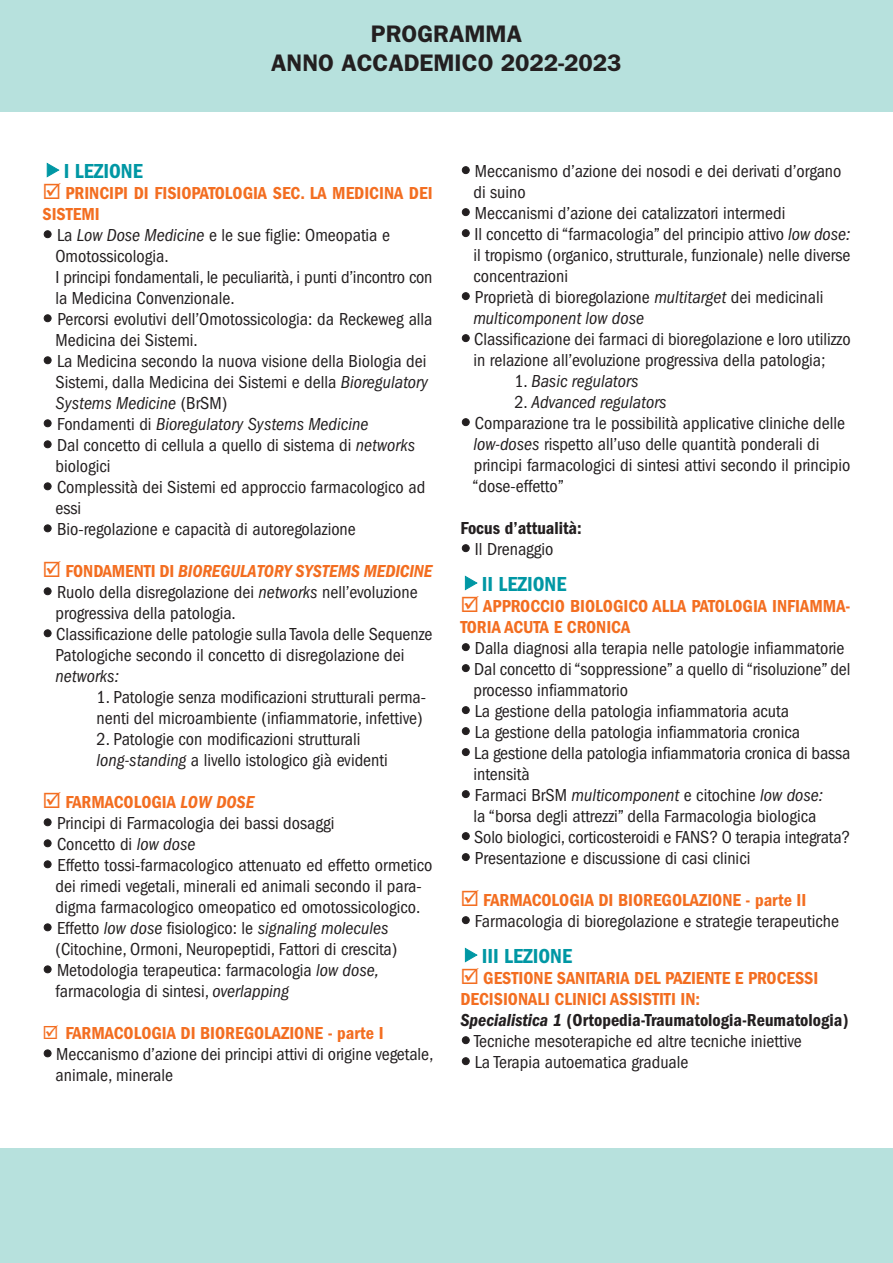
<style>
.page{position:relative;width:893px;height:1263px;background:#fff}
.page>*{position:absolute;margin:0;border:0;box-sizing:border-box;transform-origin:0 0}
.t1{font:600 24px/28.2px "Franklin Gothic";color:#231f20;text-align:center}
.t2{font:600 condensed 21px "Franklin Gothic";color:#0097a4}
.t3{font:condensed 18px/21px "Franklin Gothic";color:#231f20}
.t4{font:600 condensed 18px/21px "Franklin Gothic";color:#f36e21}
.t5{font:italic condensed 18px "Franklin Gothic";color:#231f20}
.t6{font:600 condensed 18px "Franklin Gothic";color:#231f20}
.s1{font-style:italic}
.s2{font-style:normal}
.s3{color:#f36e21}
.s4{font-weight:600;color:#f36e21}
.s5{font-weight:600;font-style:italic;color:#f36e21}
</style>
<div class="page">
<div style="left:0;top:0;width:893px;height:111px;background:#b7e1dd"></div>
<div style="left:0;top:1148px;width:893px;height:115px;background:#b7e1dd"></div>
<h1 class="t1" style="left:271px;top:20px;width:352px">PROGRAMMA<br>ANNO ACCADEMICO 2022-2023</h1>
<p class="t2" style="left:64px;top:164px;width:81px">I LEZIONE</p>
<p class="t4" style="left:43px;top:184px;width:392px">☑ PRINCIPI DI FISIOPATOLOGIA SEC. LA MEDICINA DEI</p>
<p class="t4" style="left:43px;top:205px;width:59px">SISTEMI</p>
<p class="t3" style="left:57px;top:226px;width:335px">La <span class="s1">Low Dose Medicine</span> e le sue figlie: Omeopatia e</p>
<p class="t3" style="left:56px;top:247px;width:115px">Omotossicologia.</p>
<p class="t3" style="left:55px;top:268px;width:379px">I principi fondamentali, le peculiarità, i punti d’incontro con</p>
<p class="t3" style="left:56px;top:289px;width:181px">la Medicina Convenzionale.</p>
<p class="t3" style="left:57px;top:310px;width:377px">Percorsi evolutivi dell’Omotossicologia: da Reckeweg alla</p>
<p class="t3" style="left:56px;top:331px;width:144px">Medicina dei Sistemi.</p>
<p class="t3" style="left:57px;top:352px;width:371px">La Medicina secondo la nuova visione della Biologia dei</p>
<p class="t3" style="left:56px;top:373px;width:374px">Sistemi, dalla Medicina dei Sistemi e della <span class="s1">Bioregulatory</span></p>
<p class="t5" style="left:56px;top:397px;width:173px">Systems Medicine <span class="s2">(BrSM)</span></p>
<p class="t5" style="left:57px;top:418px;width:313px"><span class="s2">Fondamenti di</span> Bioregulatory Systems Medicine</p>
<p class="t3" style="left:57px;top:436px;width:360px">Dal concetto di cellula a quello di sistema di <span class="s1">networks</span></p>
<p class="t3" style="left:56px;top:457px;width:56px">biologici</p>
<p class="t3" style="left:57px;top:478px;width:370px">Complessità dei Sistemi ed approccio farmacologico ad</p>
<p class="t3" style="left:56px;top:499px;width:27px">essi</p>
<p class="t3" style="left:57px;top:520px;width:300px">Bio-regolazione e capacità di autoregolazione</p>
<p class="t3" style="left:56px;top:562px;width:379px;text-indent:-13px"><span class="s3">☑</span> <span class="s4">FONDAMENTI DI</span> <span class="s5">BIOREGULATORY SYSTEMS MEDICINE </span>Ruolo della disregolazione dei <span class="s1">networks</span> nell’evoluzione progressiva della patologia.<br>Classificazione delle patologie sulla Tavola delle Sequenze Patologiche secondo il concetto di disregolazione dei</p>
<p class="t5" style="left:56px;top:670px;width:65px">networks:</p>
<p class="t3" style="left:97px;top:688px;width:331px">1. Patologie senza modificazioni strutturali perma&shy;nenti del microambiente (infiammatorie, infettive)</p>
<p class="t3" style="left:97px;top:730px;width:293px">2. Patologie con modificazioni strutturali <span class="s1">long-standing</span> a livello istologico già evidenti</p>
<p class="t3" style="left:56px;top:793px;width:379px;text-indent:-13px"><span class="s3">☑</span> <span class="s4">FARMACOLOGIA</span> <span class="s5">LOW DOSE<br></span>Principi di Farmacologia dei bassi dosaggi<br>Concetto di <span class="s1">low dose<br></span>Effetto tossi-farmacologico attenuato ed effetto ormetico dei rimedi vegetali, minerali ed animali secondo il para&shy;digma farmacologico omeopatico ed omotossicologico.<br>Effetto <span class="s1">low dose</span> fisiologico: le <span class="s1">signaling molecules </span>(Citochine, Ormoni, Neuropeptidi, Fattori di crescita)<br>Metodologia terapeutica: farmacologia <span class="s1">low dose, </span>farmacologia di sintesi, <span class="s1">overlapping</span></p>
<p class="t3" style="left:56px;top:1024px;width:379px;text-indent:-13px"><span class="s3">☑</span> <span class="s4">FARMACOLOGIA DI BIOREGOLAZIONE - parte I<br></span>Meccanismo d’azione dei principi attivi di origine vegetale, animale, minerale</p>
<p class="t3" style="left:473px;top:162px;width:379px">Meccanismo d’azione dei nosodi e dei derivati d’organo di suino<br>Meccanismi d’azione dei catalizzatori intermedi<br>Il concetto di “farmacologia” del principio attivo <span class="s1">low dose: </span>il tropismo (organico, strutturale, funzionale) nelle diverse concentrazioni<br>Proprietà di bioregolazione <span class="s1">multitarget</span> dei medicinali <span class="s1">multicomponent low dose</span></p>
<p class="t3" style="left:473px;top:330px;width:379px">Classificazione dei farmaci di bioregolazione e loro utilizzo in relazione all’evoluzione progressiva della patologia;</p>
<p class="t5" style="left:514px;top:375px;width:125px"><span class="s2">1.</span> Basic regulators</p>
<p class="t3" style="left:472px;top:393px;width:379px;text-indent:42px">2. <span class="s1">Advanced regulators<br></span>Comparazione tra le possibilità applicative cliniche delle <span class="s1">low-doses</span> rispetto all’uso delle quantità ponderali di principi farmacologici di sintesi attivi secondo il principio “dose-effetto”</p>
<p class="t6" style="left:460px;top:522px;width:123px">Focus d’attualità:</p>
<p class="t3" style="left:475px;top:540px;width:80px">Il Drenaggio</p>
<p class="t2" style="left:482px;top:577px;width:86px">II LEZIONE</p>
<p class="t4" style="left:460px;top:597px;width:392px">☑ APPROCCIO BIOLOGICO ALLA PATOLOGIA INFIAMMA-<br>TORIA ACUTA E CRONICA</p>
<p class="t3" style="left:473px;top:639px;width:379px">Dalla diagnosi alla terapia nelle patologie infiammatorie Dal concetto di “soppressione” a quello di “risoluzione” del processo infiammatorio<br>La gestione della patologia infiammatoria acuta<br>La gestione della patologia infiammatoria cronica<br>La gestione della patologia infiammatoria cronica di bassa intensità<br>Farmaci BrSM <span class="s1">multicomponent</span> e citochine <span class="s1">low dose:<br></span>la “borsa degli attrezzi” della Farmacologia biologica<br>Solo biologici, corticosteroidi e FANS? O terapia integrata?<br>Presentazione e discussione di casi clinici</p>
<p class="t3" style="left:475px;top:891px;width:366px;text-indent:-14px"><span class="s3">☑</span> <span class="s4">FARMACOLOGIA DI BIOREGOLAZIONE - parte II<br></span>Farmacologia di bioregolazione e strategie terapeutiche</p>
<p class="t2" style="left:482px;top:949px;width:92px">III LEZIONE</p>
<p class="t4" style="left:460px;top:969px;width:359px">☑ GESTIONE SANITARIA DEL PAZIENTE E PROCESSI</p>
<p class="t4" style="left:460px;top:990px;width:241px">DECISIONALI CLINICI ASSISTITI IN:</p>
<p class="t6" style="left:460px;top:1014px;width:390px"><span class="s1">Specialistica 1</span> (Ortopedia-Traumatologia-Reumatologia)</p>
<p class="t3" style="left:474px;top:1032px;width:329px">Tecniche mesoterapiche ed altre tecniche iniettive</p>
<p class="t3" style="left:475px;top:1053px;width:215px">La Terapia autoematica graduale</p>
</div>
